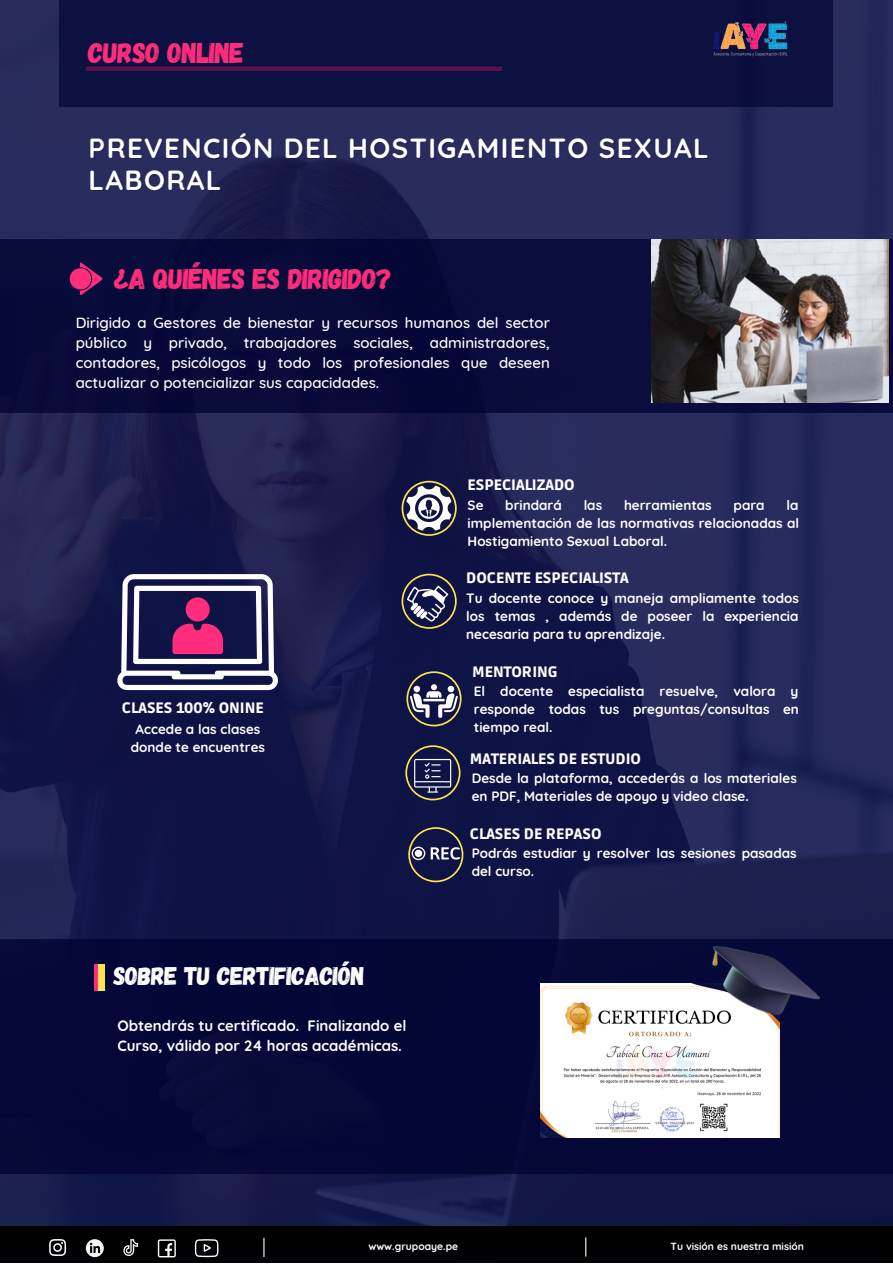
<style>
.page{position:relative;width:893px;height:1264px;background:#fff}
.page>*{position:absolute;margin:0;border:0;box-sizing:border-box;transform-origin:0 0}
.t1{font:28.5px "Gagalin";letter-spacing:-.02em;color:#ff2d7c}
.t2{font:700 27.6px/31.5px "Quicksand";letter-spacing:.05em;color:#fff}
.t3{font:25.5px "Gagalin";letter-spacing:-.02em;color:#fff}
.t4{font:500 15px/20.2px "Quicksand";color:#fff;text-align:justify}
.t5{font:900 15px "Ruda";color:#fff}
.t6{font:700 15px/20.2px "Quicksand";color:#fff}
.t7{font:700 13.5px/18px "Quicksand";color:#fff;text-align:justify}
.t8{font:700 10.35px "Quicksand";color:#fff}
</style>
<div class="page">
<img style="left:0;top:0;width:892px;height:1226px">
<div style="left:0;top:239px;width:892px;height:173px;background:#090c3b"></div>
<svg style="left:80px;top:262px;width:22px;height:33px"></svg>
<div style="left:70px;top:268px;width:21px;height:21px;background:#ff2d7c;border-radius:50%"></div>
<div style="left:0;top:939px;width:892px;height:234px;background:#000332"></div>
<svg style="left:95px;top:964px;width:4px;height:26px"></svg>
<div style="left:99px;top:964px;width:5px;height:26px;background:#ffe34f"></div>
<img style="left:541px;top:983px;width:238px;height:154px">
<img style="left:710px;top:946px;width:110px;height:71px">
<svg style="left:117px;top:574px;width:161px;height:116px"></svg>
<svg style="left:401px;top:573px;width:55px;height:56px;background:#474861"></svg>
<svg style="left:406px;top:671px;width:55px;height:55px"></svg>
<svg style="left:405px;top:745px;width:55px;height:55px;background:#3a3b56"></svg>
<svg style="left:408px;top:827px;width:55px;height:55px;background:#393b56"></svg>
<svg style="left:401px;top:481px;width:55px;height:55px"></svg>
<div style="left:0;top:1226px;width:892px;height:36px;background:#000"></div>
<svg style="left:263px;top:1237px;width:1px;height:19px"></svg>
<svg style="left:585px;top:1237px;width:1px;height:19px"></svg>
<svg style="left:123px;top:1239px;width:15px;height:16px"></svg>
<svg style="left:49px;top:1239px;width:17px;height:16px"></svg>
<svg style="left:158px;top:1239px;width:18px;height:18px"></svg>
<svg style="left:195px;top:1239px;width:23px;height:18px"></svg>
<svg style="left:86px;top:1239px;width:18px;height:18px"></svg>
<img style="left:651px;top:239px;width:237px;height:163px">
<div style="left:59px;top:0;width:773px;height:106px;background:#0d1141"></div>
<img style="left:713px;top:21px;width:75px;height:36px">
<p class="t1" style="left:88px;top:34px;width:157px">CURSO ONLINE</p>
<p class="t2" style="left:89px;top:132px;width:621px">PREVENCIÓN DEL HOSTIGAMIENTO SEXUAL<br>LABORAL</p>
<p class="t1" style="left:113px;top:260px;width:281px">¿A QUIÉNES ES DIRIGIDO?</p>
<p class="t4" style="left:76px;top:312px;width:475px">Dirigido a Gestores de bienestar y recursos humanos del sector público y privado, trabajadores sociales, administradores, contadores, psicólogos y todo los profesionales que deseen actualizar o potencializar sus capacidades.</p>
<p class="t5" style="left:467px;top:476px;width:108px">ESPECIALIZADO</p>
<p class="t7" style="left:467px;top:495px;width:17px">Se</p>
<p class="t7" style="left:505px;top:495px;width:58px">brindará</p>
<p class="t7" style="left:583px;top:495px;width:20px">las</p>
<p class="t7" style="left:624px;top:495px;width:89px">herramientas</p>
<p class="t7" style="left:733px;top:495px;width:33px">para</p>
<p class="t7" style="left:467px;top:495px;width:333px;text-indent:319px">la implementación de las normativas relacionadas al Hostigamiento Sexual Laboral.</p>
<p class="t5" style="left:466px;top:569px;width:164px">DOCENTE ESPECIALISTA</p>
<p class="t5" style="left:122px;top:699px;width:143px">CLASES 100% ONINE</p>
<p class="t7" style="left:131px;top:719px;width:136px;text-align:center">Accede a las clases donde te encuentres</p>
<p class="t3" style="left:114px;top:959px;width:252px">SOBRE TU CERTIFICACIÓN</p>
<p class="t6" style="left:117px;top:1014px;width:290px">Obtendrás tu certificado. Finalizando el<br>Curso, válido por 24 horas académicas.</p>
<p class="t7" style="left:466px;top:589px;width:334px">Tu docente conoce y maneja ampliamente todos los temas , además de poseer la experiencia necesaria para tu aprendizaje.</p>
<p class="t5" style="left:472px;top:662px;width:87px">MENTORING</p>
<p class="t7" style="left:474px;top:681px;width:326px">El docente especialista resuelve, valora y responde todas tus preguntas/consultas en tiempo real.</p>
<p class="t5" style="left:470px;top:750px;width:173px">MATERIALES DE ESTUDIO</p>
<p class="t7" style="left:471px;top:769px;width:326px">Desde la plataforma, accederás a los materiales en PDF, Materiales de apoyo y video clase.</p>
<p class="t5" style="left:470px;top:825px;width:133px">CLASES DE REPASO</p>
<p class="t7" style="left:471px;top:843px;width:326px">Podrás estudiar y resolver las sesiones pasadas del curso.</p>
<p class="t8" style="left:368px;top:1239px;width:91px">www.grupoaye.pe</p>
<p class="t8" style="left:670px;top:1239px;width:135px">Tu visión es nuestra misión</p>
</div>
